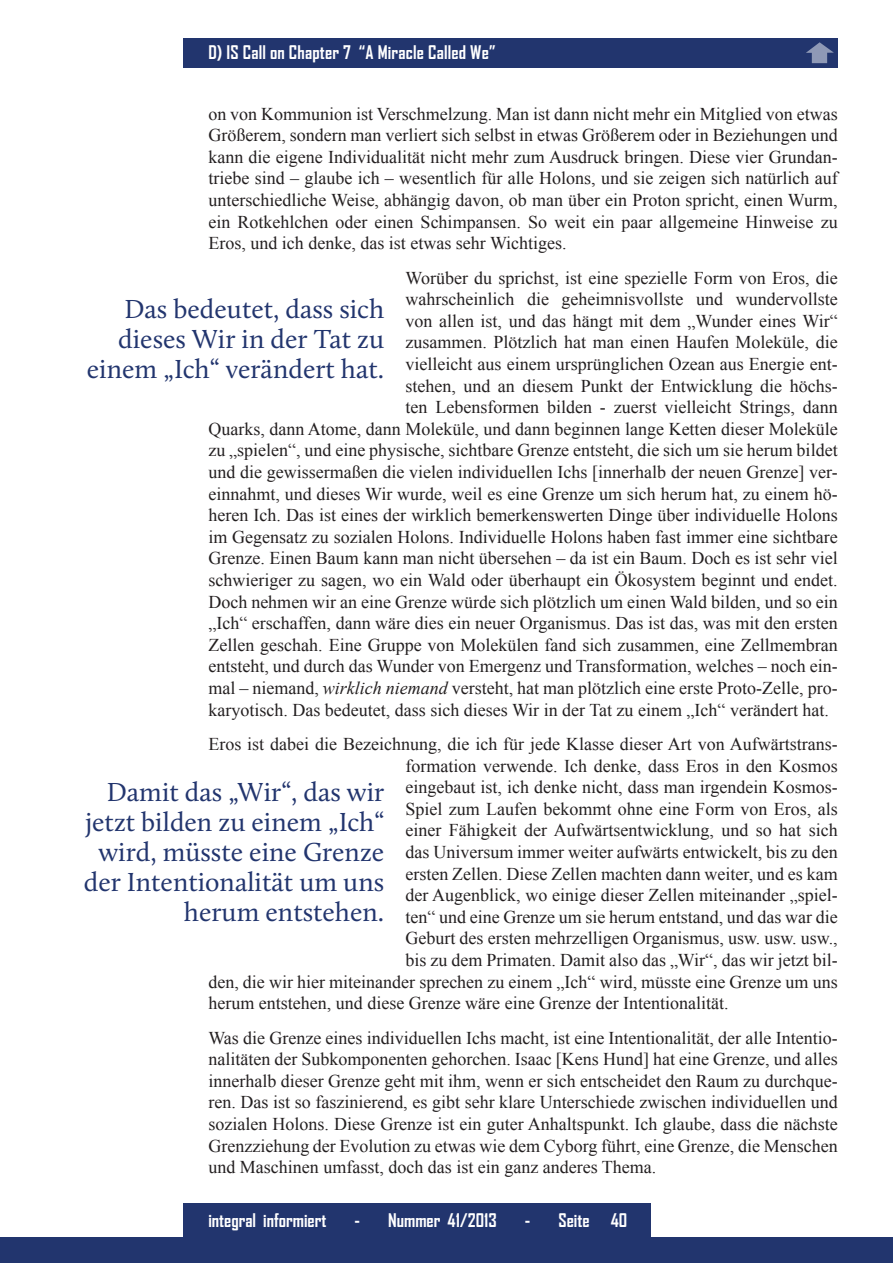
<style>
.page{position:relative;width:893px;height:1263px;background:#fff}
.page>*{position:absolute;margin:0;border:0;box-sizing:border-box;transform-origin:0 0}
.t1{font:27px/30px "Calluna";color:#22356e;text-align:right}
.t2{font:18px/21.6px "Times New Roman";color:#231f20;text-align:justify}
.t3{font:700 18px "Agency FB";color:#fff}
.s1{font-style:italic}
</style>
<div class="page">
<div style="left:183px;top:38px;width:655px;height:30px;background:#22356e"></div>
<div style="left:0;top:1238px;width:893px;height:25px;background:#22356e"></div>
<div style="left:183px;top:1203px;width:468px;height:34px;background:#22356e"></div>
<svg style="left:806px;top:42px;width:28px;height:21px"></svg>
<p class="t3" style="left:208px;top:41px;width:289px">D) IS Call on Chapter 7 “A Miracle Called We”</p>
<p class="t2" style="left:208px;top:102px;width:631px">on von Kommunion ist Verschmelzung. Man ist dann nicht mehr ein Mitglied von etwas Größerem, sondern man verliert sich selbst in etwas Größerem oder in Beziehungen und kann die eigene Individualität nicht mehr zum Ausdruck bringen. Diese vier Grundan&shy;triebe sind – glaube ich – wesentlich für alle Holons, und sie zeigen sich natürlich auf unterschiedliche Weise, abhängig davon, ob man über ein Proton spricht, einen Wurm, ein Rotkehlchen oder einen Schimpansen. So weit ein paar allgemeine Hinweise zu Eros, und ich denke, das ist etwas sehr Wichtiges.</p>
<p class="t2" style="left:406px;top:266px;width:434px">Worüber du sprichst, ist eine spezielle Form von Eros, die</p>
<p class="t2" style="left:406px;top:288px;width:434px">wahrscheinlich die geheimnisvollste und wundervollste</p>
<p class="t2" style="left:406px;top:310px;width:434px">von allen ist, und das hängt mit dem „Wunder eines Wir“</p>
<p class="t2" style="left:406px;top:331px;width:434px">zusammen. Plötzlich hat man einen Haufen Moleküle, die</p>
<p class="t2" style="left:406px;top:353px;width:434px">vielleicht aus einem ursprünglichen Ozean aus Energie ent-</p>
<p class="t2" style="left:406px;top:374px;width:434px">stehen, und an diesem Punkt der Entwicklung die höchs-</p>
<p class="t2" style="left:406px;top:396px;width:434px">ten Lebensformen bilden - zuerst vielleicht Strings, dann</p>
<p class="t2" style="left:208px;top:418px;width:631px">Quarks, dann Atome, dann Moleküle, und dann beginnen lange Ketten dieser Moleküle</p>
<p class="t2" style="left:208px;top:439px;width:631px">zu „spielen“, und eine physische, sichtbare Grenze entsteht, die sich um sie herum bildet</p>
<p class="t2" style="left:208px;top:461px;width:631px">und die gewissermaßen die vielen individuellen Ichs [innerhalb der neuen Grenze] ver-</p>
<p class="t2" style="left:208px;top:482px;width:631px">einnahmt, und dieses Wir wurde, weil es eine Grenze um sich herum hat, zu einem hö-</p>
<p class="t2" style="left:208px;top:504px;width:631px">heren Ich. Das ist eines der wirklich bemerkenswerten Dinge über individuelle Holons</p>
<p class="t2" style="left:208px;top:526px;width:631px">im Gegensatz zu sozialen Holons. Individuelle Holons haben fast immer eine sichtbare</p>
<p class="t2" style="left:208px;top:547px;width:631px">Grenze. Einen Baum kann man nicht übersehen – da ist ein Baum. Doch es ist sehr viel</p>
<p class="t2" style="left:208px;top:569px;width:631px">schwieriger zu sagen, wo ein Wald oder überhaupt ein Ökosystem beginnt und endet.</p>
<p class="t2" style="left:208px;top:590px;width:631px">Doch nehmen wir an eine Grenze würde sich plötzlich um einen Wald bilden, und so ein</p>
<p class="t2" style="left:208px;top:612px;width:631px">„Ich“ erschaffen, dann wäre dies ein neuer Organismus. Das ist das, was mit den ersten</p>
<p class="t2" style="left:208px;top:634px;width:631px">Zellen geschah. Eine Gruppe von Molekülen fand sich zusammen, eine Zellmembran</p>
<p class="t2" style="left:208px;top:655px;width:631px">entsteht, und durch das Wunder von Emergenz und Transformation, welches – noch ein-</p>
<p class="t2" style="left:208px;top:677px;width:631px">mal – niemand, <span class="s1">wirklich niemand</span> versteht, hat man plötzlich eine erste Proto-Zelle, pro-</p>
<p class="t2" style="left:208px;top:698px;width:622px">karyotisch. Das bedeutet, dass sich dieses Wir in der Tat zu einem „Ich“ verändert hat.</p>
<p class="t2" style="left:208px;top:733px;width:631px">Eros ist dabei die Bezeichnung, die ich für jede Klasse dieser Art von Aufwärtstrans-</p>
<p class="t2" style="left:406px;top:754px;width:434px">formation verwende. Ich denke, dass Eros in den Kosmos</p>
<p class="t2" style="left:406px;top:776px;width:434px">eingebaut ist, ich denke nicht, dass man irgendein Kosmos-</p>
<p class="t2" style="left:406px;top:798px;width:434px">Spiel zum Laufen bekommt ohne eine Form von Eros, als</p>
<p class="t2" style="left:406px;top:819px;width:434px">einer Fähigkeit der Aufwärtsentwicklung, und so hat sich</p>
<p class="t2" style="left:406px;top:841px;width:434px">das Universum immer weiter aufwärts entwickelt, bis zu den</p>
<p class="t2" style="left:406px;top:862px;width:434px">ersten Zellen. Diese Zellen machten dann weiter, und es kam</p>
<p class="t2" style="left:406px;top:884px;width:434px">der Augenblick, wo einige dieser Zellen miteinander „spiel-</p>
<p class="t2" style="left:406px;top:906px;width:434px">ten“ und eine Grenze um sie herum entstand, und das war die</p>
<p class="t2" style="left:406px;top:927px;width:434px">Geburt des ersten mehrzelligen Organismus, usw. usw. usw.,</p>
<p class="t2" style="left:406px;top:949px;width:434px">bis zu dem Primaten. Damit also das „Wir“, das wir jetzt bil-</p>
<p class="t2" style="left:208px;top:970px;width:631px">den, die wir hier miteinander sprechen zu einem „Ich“ wird, müsste eine Grenze um uns</p>
<p class="t2" style="left:208px;top:992px;width:522px">herum entstehen, und diese Grenze wäre eine Grenze der Intentionalität.</p>
<p class="t2" style="left:208px;top:1026px;width:631px">Was die Grenze eines individuellen Ichs macht, ist eine Intentionalität, der alle Intentio&shy;nalitäten der Subkomponenten gehorchen. Isaac [Kens Hund] hat eine Grenze, und alles innerhalb dieser Grenze geht mit ihm, wenn er sich entscheidet den Raum zu durchque&shy;ren. Das ist so faszinierend, es gibt sehr klare Unterschiede zwischen individuellen und sozialen Holons. Diese Grenze ist ein guter Anhaltspunkt. Ich glaube, dass die nächste Grenzziehung der Evolution zu etwas wie dem Cyborg führt, eine Grenze, die Menschen und Maschinen umfasst, doch das ist ein ganz anderes Thema.</p>
<h1 class="t1" style="left:87px;top:293px;width:299px">Das bedeutet, dass sich dieses Wir in der Tat zu einem „Ich“ verändert hat.</h1>
<h1 class="t1" style="left:84px;top:776px;width:302px">Damit das „Wir“, das wir jetzt bilden zu einem „Ich“ wird, müsste eine Grenze der Intentionalität um uns herum entstehen.</h1>
<p class="t3" style="left:208px;top:1208px;width:120px">integral informiert</p>
<p class="t3" style="left:354px;top:1208px;width:144px">- Nummer 41/2013</p>
<p class="t3" style="left:525px;top:1208px;width:104px">- Seite 40</p>
</div>
